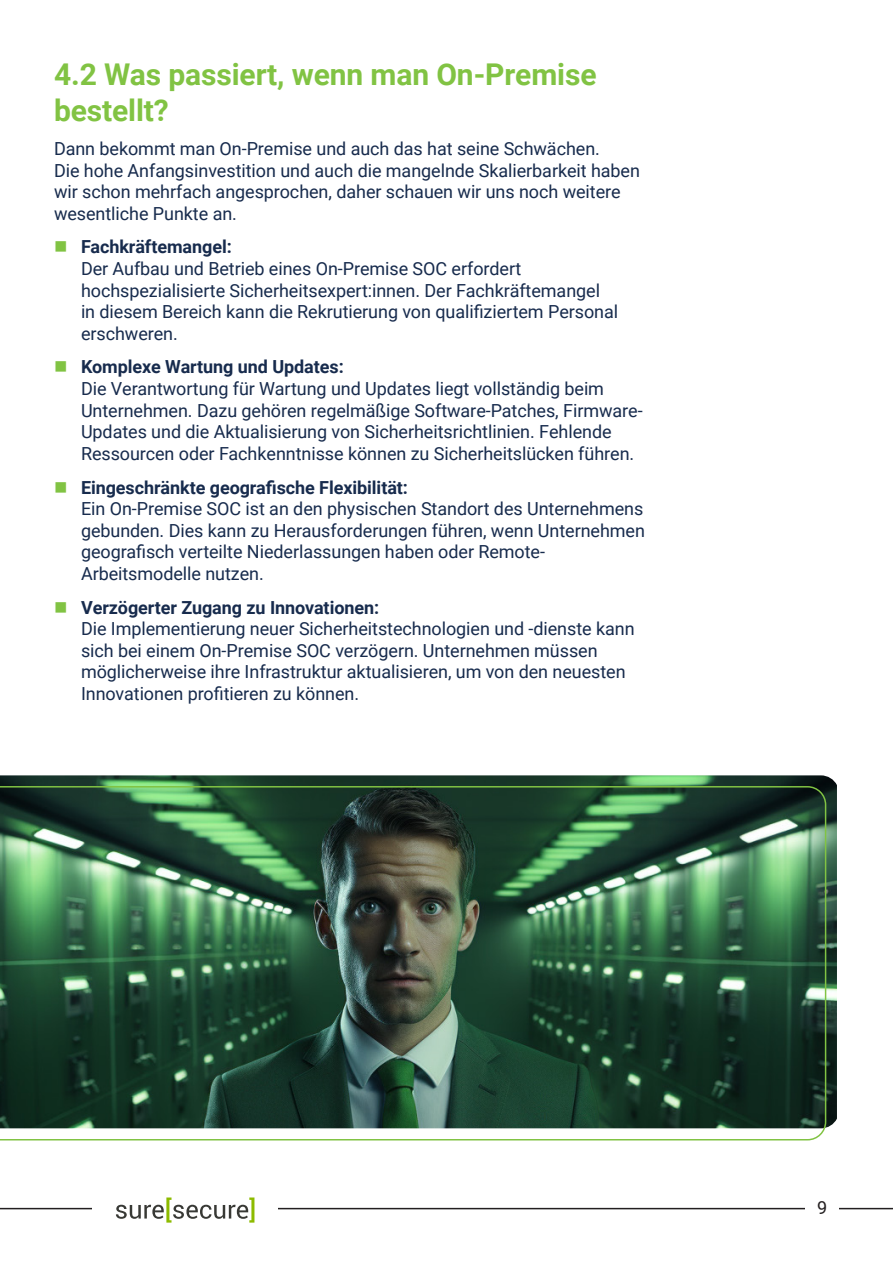
<style>
.page{position:relative;width:893px;height:1263px;background:#fff}
.page>*{position:absolute;margin:0;border:0;box-sizing:border-box;transform-origin:0 0}
.t1{font:700 30px/36px "Roboto";letter-spacing:-.005em;color:#81c343}
.t2{font:18px/21.6px "Roboto";letter-spacing:-.005em;color:#172b4d}
.t3{font:18px "Roboto";color:#231f20}
.s1{font-weight:700}
</style>
<div class="page">
<img style="left:0;top:775px;width:837px;height:353px">
<hr style="left:0;top:1208px;width:893px;height:1px;background:#231f20">
<div style="left:92px;top:1189px;width:185px;height:39px;background:#fff"></div>
<svg style="left:116px;top:1197px;width:138px;height:25px"></svg>
<div style="left:805px;top:1190px;width:34px;height:34px;background:#fff"></div>
<img style="left:0;top:786px;width:826px;height:354px">
<p class="t1" style="left:54px;top:56px;width:544px">4.2 Was passiert, wenn man On-Premise bestellt?</p>
<p class="t2" style="left:54px;top:137px;width:588px">Dann bekommt man On-Premise und auch das hat seine Schwächen.<br>Die hohe Anfangsinvestition und auch die mangelnde Skalierbarkeit haben wir schon mehrfach angesprochen, daher schauen wir uns noch weitere wesentliche Punkte an.</p>
<p class="t2" style="left:81px;top:236px;width:539px"><span class="s1">Fachkräftemangel:<br></span>Der Aufbau und Betrieb eines On-Premise SOC erfordert hochspezialisierte Sicherheitsexpert:innen. Der Fachkräftemangel in diesem Bereich kann die Rekrutierung von qualifiziertem Personal erschweren.</p>
<p class="t2" style="left:81px;top:356px;width:563px"><span class="s1">Komplexe Wartung und Updates:<br></span>Die Verantwortung für Wartung und Updates liegt vollständig beim Unternehmen. Dazu gehören regelmäßige Software-Patches, Firmware-Updates und die Aktualisierung von Sicherheitsrichtlinien. Fehlende Ressourcen oder Fachkenntnisse können zu Sicherheitslücken führen.</p>
<p class="t2" style="left:81px;top:476px;width:565px"><span class="s1">Eingeschränkte geografische Flexibilität:<br></span>Ein On-Premise SOC ist an den physischen Standort des Unternehmens gebunden. Dies kann zu Herausforderungen führen, wenn Unternehmen geografisch verteilte Niederlassungen haben oder Remote-Arbeitsmodelle nutzen.</p>
<p class="t2" style="left:81px;top:596px;width:555px"><span class="s1">Verzögerter Zugang zu Innovationen:<br></span>Die Implementierung neuer Sicherheitstechnologien und -dienste kann sich bei einem On-Premise SOC verzögern. Unternehmen müssen möglicherweise ihre Infrastruktur aktualisieren, um von den neuesten Innovationen profitieren zu können.</p>
<p class="t3" style="left:817px;top:1194px;width:12px">9</p>
</div>
